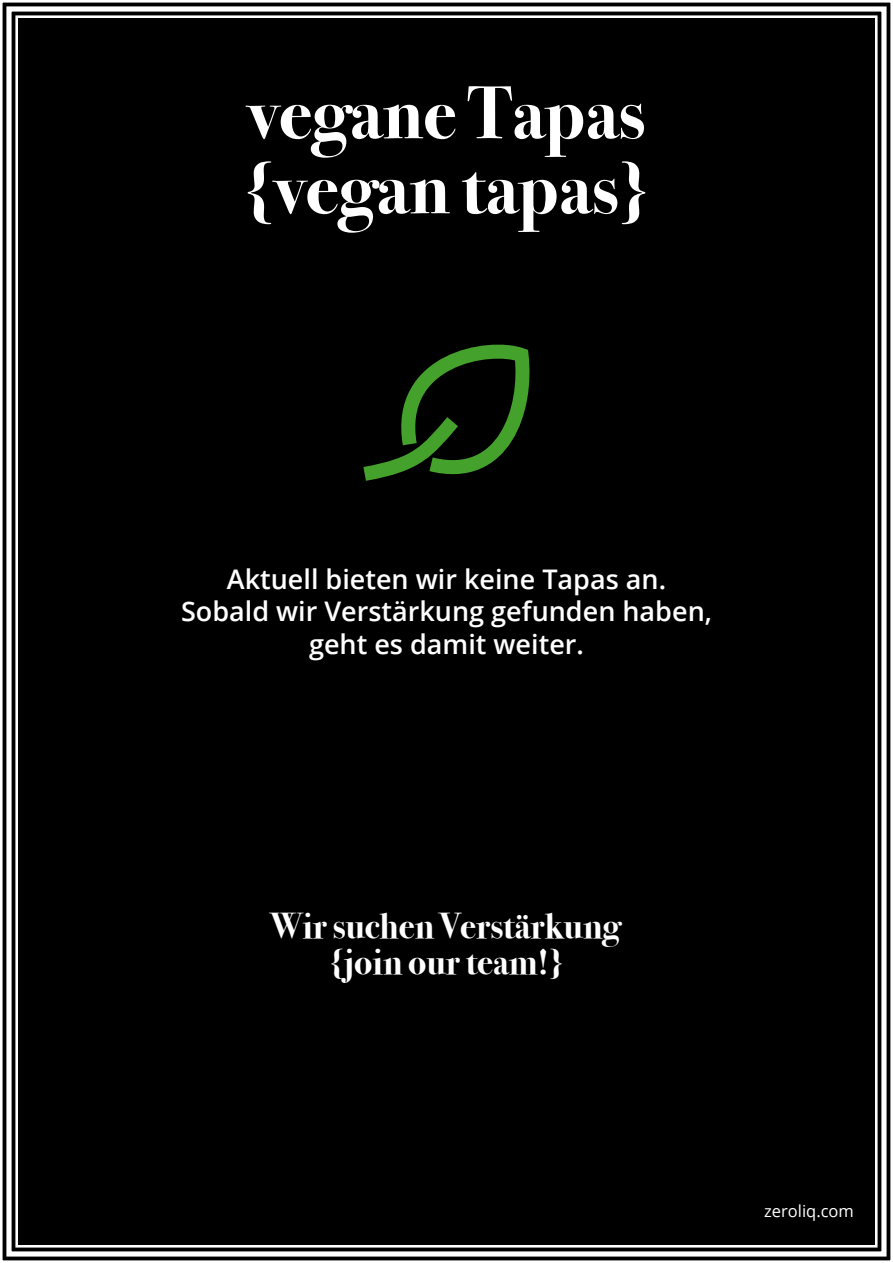
<style>
.page{position:relative;width:893px;height:1263px;background:#fff}
.page>*{position:absolute;margin:0;border:0;box-sizing:border-box;transform-origin:0 0}
.t1{font:700 75px/75px "Bodoni Svty Two ITCTT";color:#fff}
.t2{font:700 36px/36px "Bodoni Svty Two ITCTT";color:#fff;text-align:center}
.t3{font:600 27px/32.4px "Open Sans";color:#fff;text-align:center}
.t4{font:16.5px "Open Sans";color:#fff}
</style>
<div class="page">
<div style="left:2px;top:2px;width:889px;height:1259px;background:#000"></div>
<div style="left:6px;top:6px;width:880px;height:1250px;border:5px solid #fff"></div>
<h1 class="t1" style="left:243px;top:69px;width:409px">vegane Tapas {vegan tapas}</h1>
<p class="t3" style="left:181px;top:562px;width:532px">Aktuell bieten wir keine Tapas an.<br>Sobald wir Verstärkung gefunden haben, geht es damit weiter.</p>
<h2 class="t2" style="left:270px;top:905px;width:352px">Wir suchen Verstärkung {join our team!}</h2>
<p class="t4" style="left:764px;top:1200px;width:91px">zeroliq.com</p>
</div>
